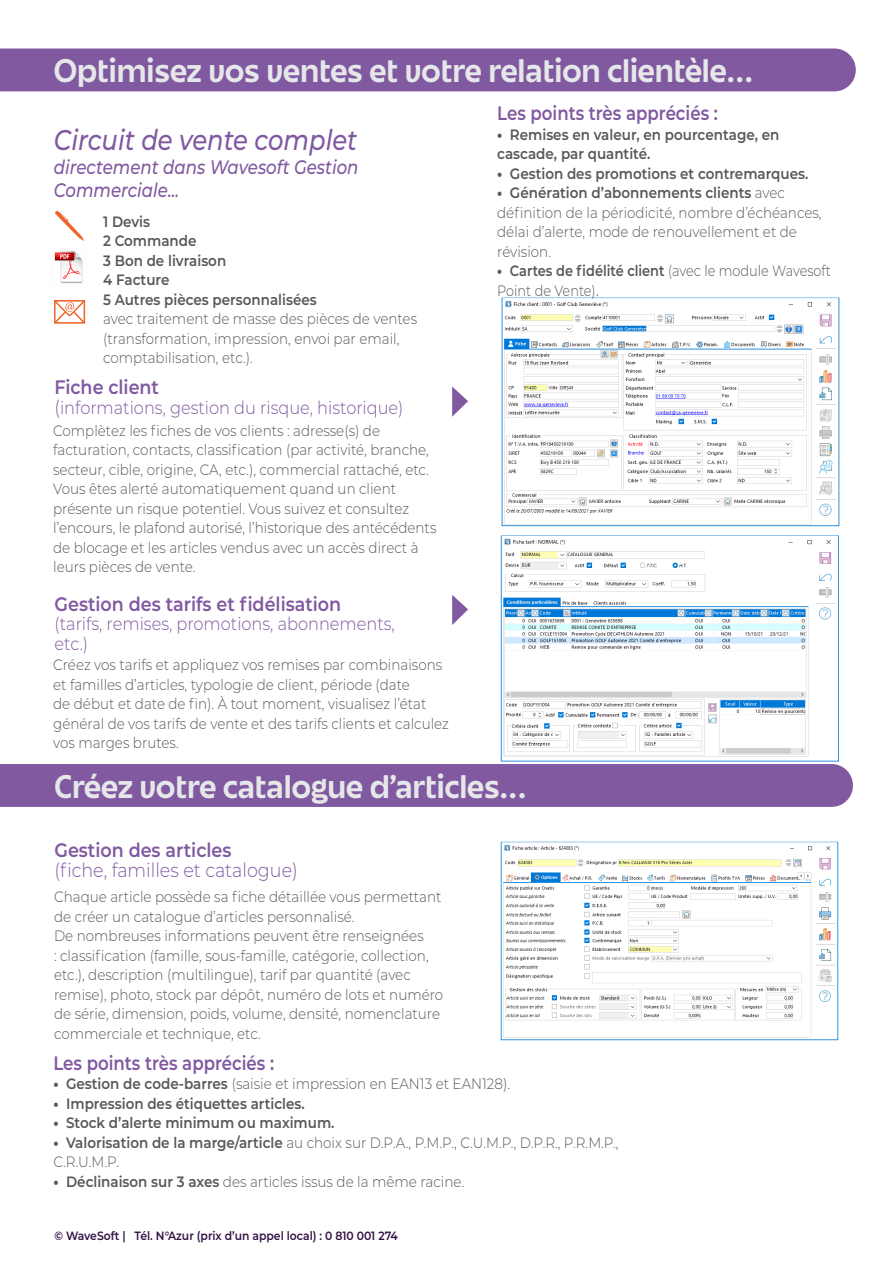
<style>
.page{position:relative;width:893px;height:1263px;background:#fff}
.page>*{position:absolute;margin:0;border:0;box-sizing:border-box;transform-origin:0 0}
.t1{font:28.5px "June Expt Variable Active";color:#e6e7e9}
.t2{font:italic 500 28.5px "Montserrat";color:#8059a1;scale:.85 1}
.t3{font:600 19.5px "Montserrat";color:#8059a1;scale:.9 1}
.t4{font:600 19.5px "Montserrat";color:#8059a1;scale:.85 1}
.t5{font:italic 500 19.5px/23.4px "Montserrat";color:#8059a1;scale:.85 1}
.t6{font:300 19.5px "Montserrat";color:#8059a1;scale:.9 1}
.t7{font:300 18px/19.5px "Montserrat";color:#8059a1;scale:.9 1}
.t8{font:300 15px/19.5px "Montserrat";color:#57585a;scale:.9 1}
.t9{font:600 15px/19.5px "Montserrat";color:#57585a;scale:.9 1}
.t10{font:300 15px/19.5px "Montserrat";color:#57585a;scale:.86 1}
.t11{font:600 12px "Montserrat";color:#311244;scale:.9 1}
.s1{font-size:19.5px}
.s2{font-weight:800}
.s3{font-weight:600}
.s4{font-family:"Helvetica Neue LT Std";font-stretch:condensed;font-size:16.5px}
</style>
<div class="page">
<div style="left:0;top:49px;width:856px;height:42px;background:#8059a1"></div>
<div style="left:0;top:764px;width:853px;height:43px;background:#8059a1"></div>
<img style="left:500px;top:842px;width:339px;height:198px">
<img style="left:500px;top:535px;width:339px;height:227px">
<svg style="left:452px;top:387px;width:16px;height:30px"></svg>
<img style="left:54px;top:250px;width:29px;height:33px">
<svg style="left:54px;top:300px;width:31px;height:24px"></svg>
<svg style="left:55px;top:211px;width:29px;height:30px"></svg>
<img style="left:501px;top:297px;width:339px;height:229px">
<svg style="left:452px;top:595px;width:16px;height:30px"></svg>
<p class="t1" style="left:54px;top:52px;width:701px">Optimisez vos ventes et votre relation clientèle...</p>
<p class="t2" style="left:54px;top:120px;width:358px">Circuit de vente complet</p>
<p class="t5" style="left:54px;top:154px;width:360px">directement dans Wavesoft Gestion<br>Commerciale...</p>
<p class="t9" style="left:103px;top:211px;width:54px">1 Devis</p>
<p class="t9" style="left:103px;top:230px;width:105px">2 Commande</p>
<p class="t9" style="left:103px;top:250px;width:138px">3 Bon de livraison</p>
<p class="t9" style="left:103px;top:269px;width:75px">4 Facture</p>
<p class="t9" style="left:103px;top:289px;width:239px">5 Autres pièces personnalisées</p>
<p class="t8" style="left:103px;top:309px;width:350px">avec traitement de masse des pièces de ventes (transformation, impression, envoi par email, comptabilisation, etc.).</p>
<p class="t3" style="left:54px;top:373px;width:118px">Fiche client</p>
<p class="t7" style="left:54px;top:397px;width:389px"><span class="s1">(</span>informations, gestion du risque, historique)</p>
<p class="t8" style="left:53px;top:420px;width:419px">Complètez les fiches de vos clients : adresse(s) de facturation, contacts, classification (par activité, branche, secteur, cible, origine, CA, etc.), commercial rattaché, etc.</p>
<p class="t8" style="left:53px;top:479px;width:427px">Vous êtes alerté automatiquement quand un client présente un risque potentiel. Vous suivez et consultez l’encours, le plafond autorisé, l’historique des antécédents de blocage et les articles vendus avec un accès direct à leurs pièces de vente.</p>
<p class="t3" style="left:55px;top:590px;width:320px">Gestion des tarifs et fidélisation</p>
<p class="t7" style="left:55px;top:613px;width:380px">(tarifs, remises, promotions, abonnements, etc.)</p>
<p class="t8" style="left:53px;top:655px;width:441px">Créez vos tarifs et appliquez vos remises par combinaisons et familles d’articles, typologie de client, période (date<br>de début et date de fin). À tout moment, visualisez l’état général de vos tarifs de vente et des tarifs clients et calculez vos marges brutes.</p>
<p class="t4" style="left:497px;top:99px;width:261px">Les points très appréciés :</p>
<p class="t9" style="left:497px;top:124px;width:315px"><span class="s2">•</span> Remises en valeur, en pourcentage, en cascade, par quantité.</p>
<p class="t9" style="left:497px;top:163px;width:347px"><span class="s2">•</span> Gestion des promotions et contremarques.</p>
<p class="t8" style="left:497px;top:183px;width:362px"><span class="s2">•</span> <span class="s3">Génération d’abonnements clients</span> avec définition de la périodicité, nombre d’échéances, délai d’alerte, mode de renouvellement et de révision.</p>
<p class="t10" style="left:497px;top:261px;width:390px"><span class="s2">•</span> <span class="s3">Cartes de fidélité client</span> (avec le module Wavesoft<br>Point de Vente)<span class="s4">.</span></p>
<p class="t1" style="left:54px;top:767px;width:473px">Créez votre catalogue d’articles...</p>
<p class="t3" style="left:54px;top:836px;width:198px">Gestion des articles</p>
<p class="t6" style="left:54px;top:857px;width:272px">(fiche, familles et catalogue)</p>
<p class="t8" style="left:54px;top:887px;width:432px">Chaque article possède sa fiche détaillée vous permettant de créer un catalogue d’articles personnalisé.</p>
<p class="t8" style="left:54px;top:926px;width:434px">De nombreuses informations peuvent être renseignées<br>: classification (famille, sous-famille, catégorie, collection, etc.), description (multilingue), tarif par quantité (avec remise), photo, stock par dépôt, numéro de lots et numéro de série, dimension, poids, volume, densité, nomenclature commerciale et technique, etc.</p>
<p class="t4" style="left:53px;top:1049px;width:261px">Les points très appréciés :</p>
<p class="t8" style="left:53px;top:1074px;width:509px"><span class="s2">•</span> <span class="s3">Gestion de code-barres</span> (saisie et impression en EAN13 et EAN128).</p>
<p class="t9" style="left:53px;top:1093px;width:281px"><span class="s2">•</span> Impression des étiquettes articles.</p>
<p class="t9" style="left:53px;top:1112px;width:314px"><span class="s2">•</span> Stock d’alerte minimum ou maximum.</p>
<p class="t8" style="left:53px;top:1132px;width:629px"><span class="s2">•</span> <span class="s3">Valorisation de la marge/article</span> au choix sur D.P.A., P.M.P., C.U.M.P., D.P.R., P.R.M.P.,<br>C.R.U.M.P.</p>
<p class="t8" style="left:53px;top:1171px;width:458px"><span class="s2">•</span> <span class="s3">Déclinaison sur 3 axes</span> des articles issus de la même racine.</p>
<p class="t11" style="left:54px;top:1227px;width:383px">© WaveSoft | Tél. N°Azur (prix d’un appel local) : 0 810 001 274</p>
</div>
